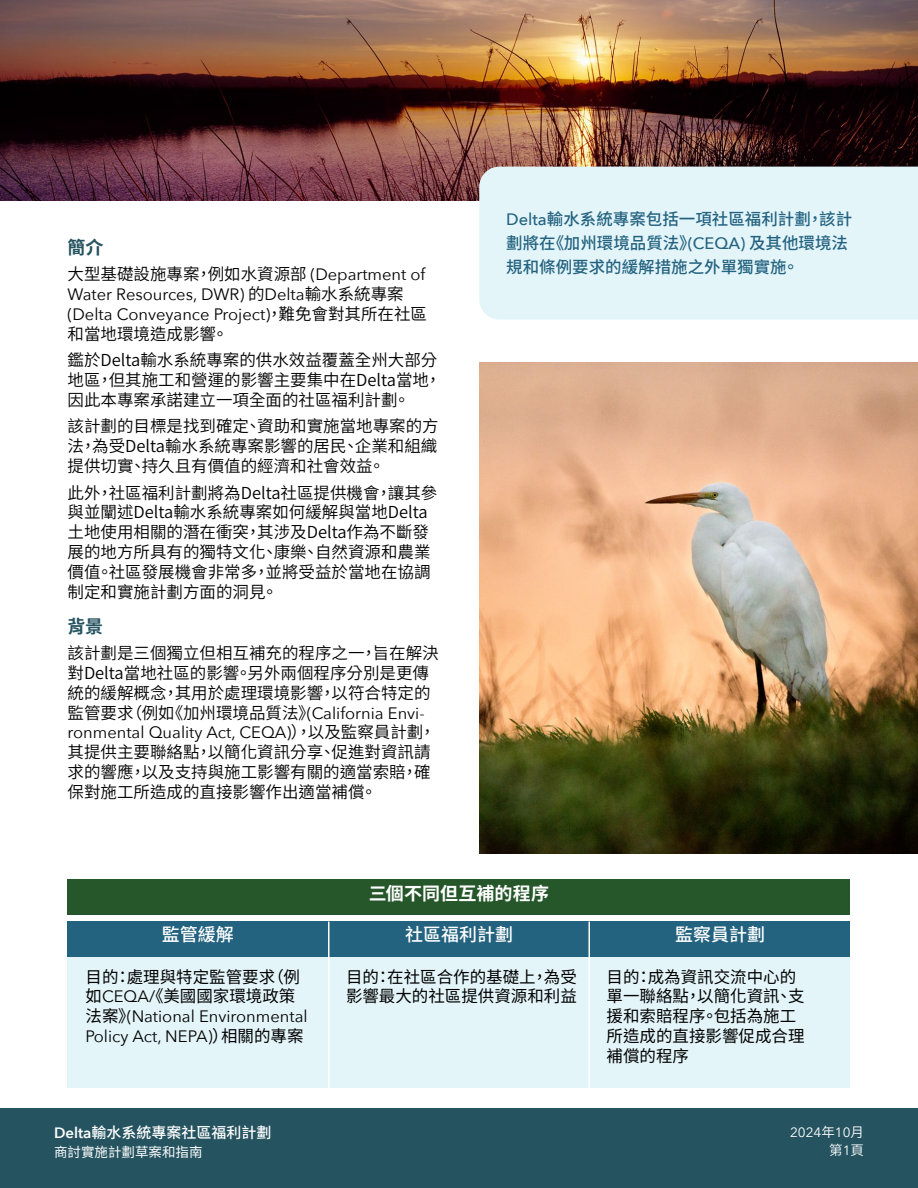
<style>
.page{position:relative;width:918px;height:1188px;background:#fff}
.page>*{position:absolute;margin:0;border:0;box-sizing:border-box;transform-origin:0 0}
.t1{font:500 18px "Source Han Sans TW";color:#fff}
.t2{font:700 18px "Source Han Sans TW";letter-spacing:.005em;color:#fff}
.H3_chinese{font:700 18px "Source Han Sans TW";color:#255360}
.body{font:16.5px/19.8px "Source Han Sans TW";color:#000}
.body-2{font:16.5px/19.8px "Avenir Next";color:#000}
.body-3{font:16.5px/19.8px "Source Han Sans TW";color:#000}
.body_chinese{font:16.5px/19.8px "Source Han Sans TW";color:#000}
.Side_bar{font:500 16.5px/24px "Source Han Sans TW";color:#246380}
.t3{font:500 15px "Source Han Sans TW";color:#fff}
.t4{font:13.5px "Source Han Sans TW";color:#fff}
.t5{font:13.5px "Avenir Next";color:#fff}
.t6{font:13.5px "Source Han Sans TW";color:#fff}
.s1{font-family:"Source Han Sans TW"}
.s2{font-family:"Avenir Next"}
.s3{font-family:"Avenir Next";font-weight:600}
</style>
<div class="page">
<img style="left:0;top:0;width:918px;height:200px">
<div style="left:68px;top:956px;width:782px;height:132px;background:#e4f5fa"></div>
<div style="left:68px;top:879px;width:782px;height:36px;background:#26572b"></div>
<div style="left:68px;top:922px;width:782px;height:35px;background:#246380"></div>
<hr style="left:328px;top:922px;width:2px;height:166px;background:#fff">
<hr style="left:588px;top:922px;width:2px;height:166px;background:#fff">
<div style="left:0;top:1108px;width:918px;height:80px;background:#255360"></div>
<div style="left:479px;top:167px;width:439px;height:153px;background:#e4f5fa"></div>
<img style="left:479px;top:363px;width:439px;height:490px">
<p class="H3_chinese" style="left:68px;top:237px;width:37px">簡介</p>
<p class="body-2" style="left:68px;top:264px;width:361px"><span class="s1">大型基礎設施專案，例如水資源部</span> (Department of<br>Water Resources, DWR) <span class="s1">的</span>Delta<span class="s1">輸水系統專案</span>(Delta Conveyance Project)<span class="s1">，難免會對其所在社區和當地環境造成影響。</span></p>
<p class="body_chinese" style="left:68px;top:351px;width:375px">鑑於Delta輸水系統專案的供水效益覆蓋全州大部分地區，但其施工和營運的影響主要集中在Delta當地，因此本專案承諾建立一項全面的社區福利計劃。</p>
<p class="body" style="left:68px;top:417px;width:373px;text-align:justify">該計劃的目標是找到確定、資助和實施當地專案的方法，為受Delta輸水系統專案影響的居民、企業和組織提供切實、持久且有價值的經濟和社會效益。</p>
<p class="body" style="left:68px;top:483px;width:371px">此外，社區福利計劃將為Delta社區提供機會，讓其參與並闡述Delta輸水系統專案如何緩解與當地Delta土地使用相關的潛在衝突，其涉及Delta作為不斷發展的地方所具有的獨特文化、康樂、自然資源和農業價值。社區發展機會非常多，並將受益於當地在協調制定和實施計劃方面的洞見。</p>
<h3 class="H3_chinese" style="left:68px;top:616px;width:37px">背景</h3>
<p class="body" style="left:68px;top:644px;width:373px">該計劃是三個獨立但相互補充的程序之一，旨在解決對Delta當地社區的影響。另外兩個程序分別是更傳統的緩解概念，其用於處理環境影響，以符合特定的監管要求（例如《加州環境品質法》<span class="s2">(California Envi&shy;ronmental Quality Act, CEQA)</span>），以及監察員計劃，其提供主要聯絡點，以簡化資訊分享、促進對資訊請求的響應，以及支持與施工影響有關的適當索賠，確保對施工所造成的直接影響作出適當補償。</p>
<p class="Side_bar" style="left:506px;top:207px;width:347px"><span class="s2">Delta</span>輸水系統專案包括一項社區福利計劃，該計劃將在《加州環境品質法》<span class="s2">(CEQA)</span> 及其他環境法規和條例要求的緩解措施之外單獨實施。</p>
<h3 class="t1" style="left:162px;top:925px;width:73px">監管緩解</h3>
<p class="body-2" style="left:86px;top:966px;width:224px"><span class="s1">目的：處理與特定監管要求（例如</span>CEQA/<span class="s1">《美國國家環境政策法案》</span>(National Environmental<br>Policy Act, NEPA)<span class="s1">）相關的專案</span></p>
<p class="t3" style="left:54px;top:1124px;width:219px"><span class="s3">Delta</span>輸水系統專案社區福利計劃</p>
<p class="t4" style="left:54px;top:1144px;width:150px">商討實施計劃草案和指南</p>
<h3 class="t2" style="left:369px;top:884px;width:182px">三個不同但互補的程序</h3>
<h3 class="t1" style="left:405px;top:925px;width:109px">社區福利計劃</h3>
<p class="body-3" style="left:346px;top:967px;width:232px">目的：在社區合作的基礎上，為受影響最大的社區提供資源和利益</p>
<h3 class="t1" style="left:675px;top:925px;width:91px">監察員計劃</h3>
<p class="body-3" style="left:607px;top:967px;width:199px">目的：成為資訊交流中心的單一聯絡點，以簡化資訊、支援和索賠程序。包括為施工所造成的直接影響促成合理補償的程序</p>
<p class="t5" style="left:790px;top:1121px;width:75px">2024<span class="s1">年</span>10<span class="s1">月</span></p>
<p class="t6" style="left:829px;top:1143px;width:36px">第<span class="s2">1</span>頁</p>
</div>
